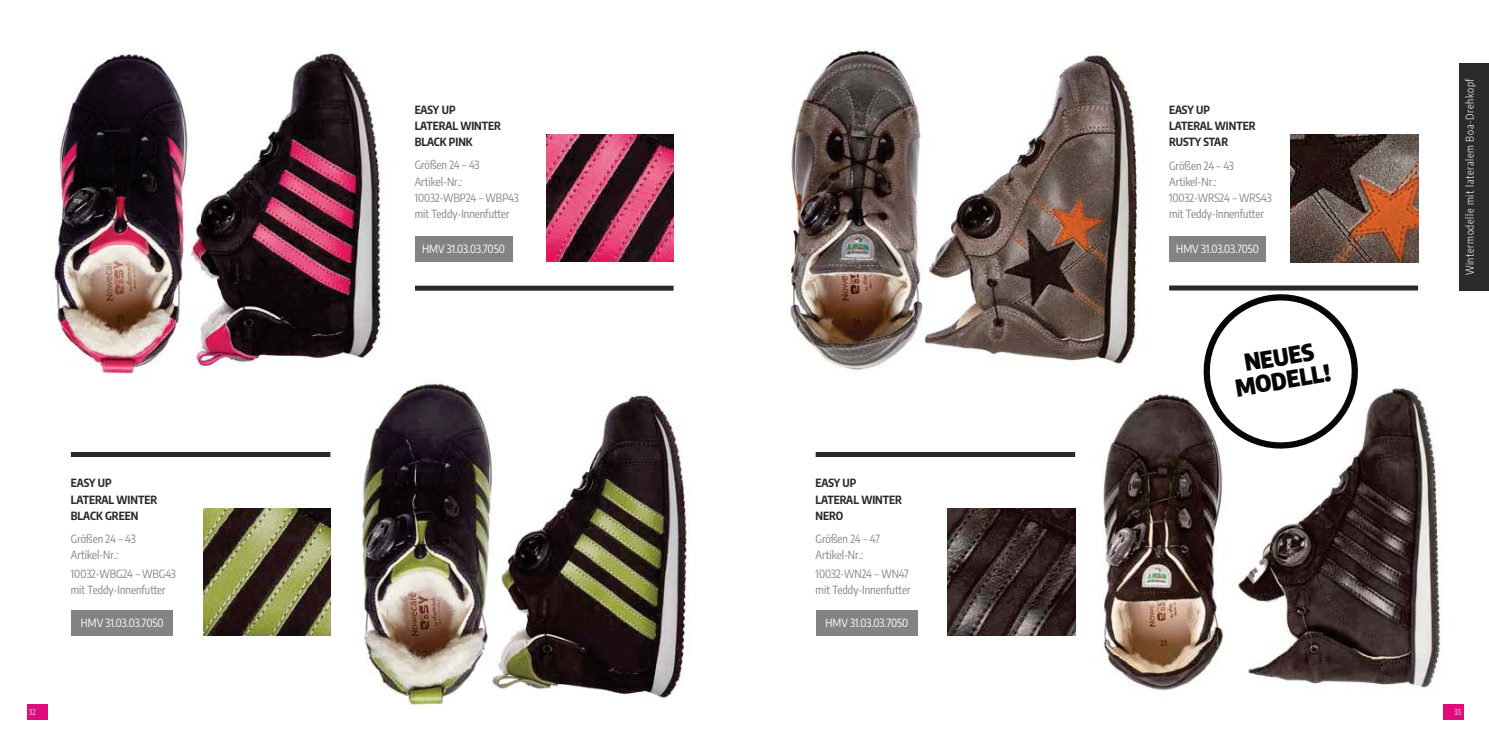
<style>
.page{position:relative;width:1489px;height:745px;background:#fff}
.page>*{position:absolute;margin:0;border:0;box-sizing:border-box;transform-origin:0 0}
.t1{font:900 23.25px/23.5px "Encode Sans Condensed";color:#030806;text-align:center}
.t2{font:11.25px/16.2px "Encode Sans Condensed";color:#838382}
.t3{font:700 11.25px/16.2px "Encode Sans Condensed";color:#2b2a29}
.t4{font:11.25px "Encode Sans Condensed";color:#fff}
.t5{font:300 10.62px "Encode Sans Condensed";letter-spacing:.06em;color:#fff}
.t6{font:300 8.12px "Encode Sans Condensed";color:#fff}
</style>
<div class="page">
<div style="left:1169px;top:236px;width:96px;height:26px;background:#838382"></div>
<img style="left:790px;top:50px;width:349px;height:320px">
<img style="left:1290px;top:134px;width:127px;height:128px">
<img style="left:52px;top:52px;width:330px;height:322px">
<div style="left:415px;top:236px;width:98px;height:25px;background:#838382"></div>
<img style="left:546px;top:134px;width:127px;height:127px">
<div style="left:415px;top:285px;width:258px;height:5px;background:#2b2a29"></div>
<div style="left:1169px;top:285px;width:248px;height:5px;background:#2b2a29"></div>
<img style="left:361px;top:383px;width:329px;height:323px">
<img style="left:352px;top:372px;width:30px;height:2px">
<img style="left:1102px;top:388px;width:339px;height:303px">
<div style="left:71px;top:609px;width:102px;height:26px;background:#838382"></div>
<img style="left:203px;top:508px;width:127px;height:127px">
<div style="left:71px;top:451px;width:259px;height:5px;background:#2b2a29"></div>
<div style="left:816px;top:609px;width:101px;height:26px;background:#838382"></div>
<img style="left:947px;top:508px;width:128px;height:127px">
<div style="left:815px;top:451px;width:260px;height:5px;background:#2b2a29"></div>
<div style="left:1458px;top:63px;width:30px;height:227px;background:#2b2a29"></div>
<svg style="left:1200px;top:294px;width:160px;height:157px"></svg>
<div style="left:27px;top:704px;width:20px;height:15px;background:#e10c7c"></div>
<div style="left:1442px;top:704px;width:21px;height:15px;background:#e10c7c"></div>
<p class="t3" style="left:71px;top:476px;width:88px">EASY UP<br>LATERAL WINTER<br>BLACK GREEN</p>
<p class="t2" style="left:71px;top:531px;width:66px">Größen 24 – 43<br>Artikel-Nr.:</p>
<p class="t2" style="left:71px;top:566px;width:107px">10032-WBG24 – WBG43 mit Teddy-Innenfutter</p>
<p class="t4" style="left:81px;top:617px;width:84px">HMV 31.03.03.7050</p>
<p class="t3" style="left:414px;top:102px;width:88px">EASY UP<br>LATERAL WINTER<br>BLACK PINK</p>
<p class="t2" style="left:414px;top:158px;width:105px">Größen 24 – 43<br>Artikel-Nr.:<br>10032-WBP24 – WBP43 mit Teddy-Innenfutter</p>
<p class="t4" style="left:422px;top:244px;width:84px">HMV 31.03.03.7050</p>
<p class="t3" style="left:815px;top:476px;width:88px">EASY UP<br>LATERAL WINTER<br>NERO</p>
<p class="t2" style="left:815px;top:531px;width:66px">Größen 24 – 47<br>Artikel-Nr.:</p>
<p class="t2" style="left:815px;top:566px;width:96px">10032-WN24 – WN47 mit Teddy-Innenfutter</p>
<p class="t4" style="left:825px;top:617px;width:84px">HMV 31.03.03.7050</p>
<p class="t3" style="left:1169px;top:103px;width:88px">EASY UP<br>LATERAL WINTER<br>RUSTY STAR</p>
<p class="t2" style="left:1169px;top:158px;width:104px">Größen 24 – 43<br>Artikel-Nr.:<br>10032-WRS24 – WRS43 mit Teddy-Innenfutter</p>
<p class="t4" style="left:1176px;top:244px;width:84px">HMV 31.03.03.7050</p>
<h1 class="t1" style="left:1229px;top:356px;width:97px;rotate:-10deg">NEUES<br>MODELL!</h1>
<p class="t5" style="left:1463px;top:275px;width:198px;rotate:-90deg">Wintermodelle mit lateralem Boa-Drehkopf</p>
<p class="t6" style="left:29px;top:707px;width:8px">32</p>
<p class="t6" style="left:1453px;top:707px;width:9px">33</p>
</div>
